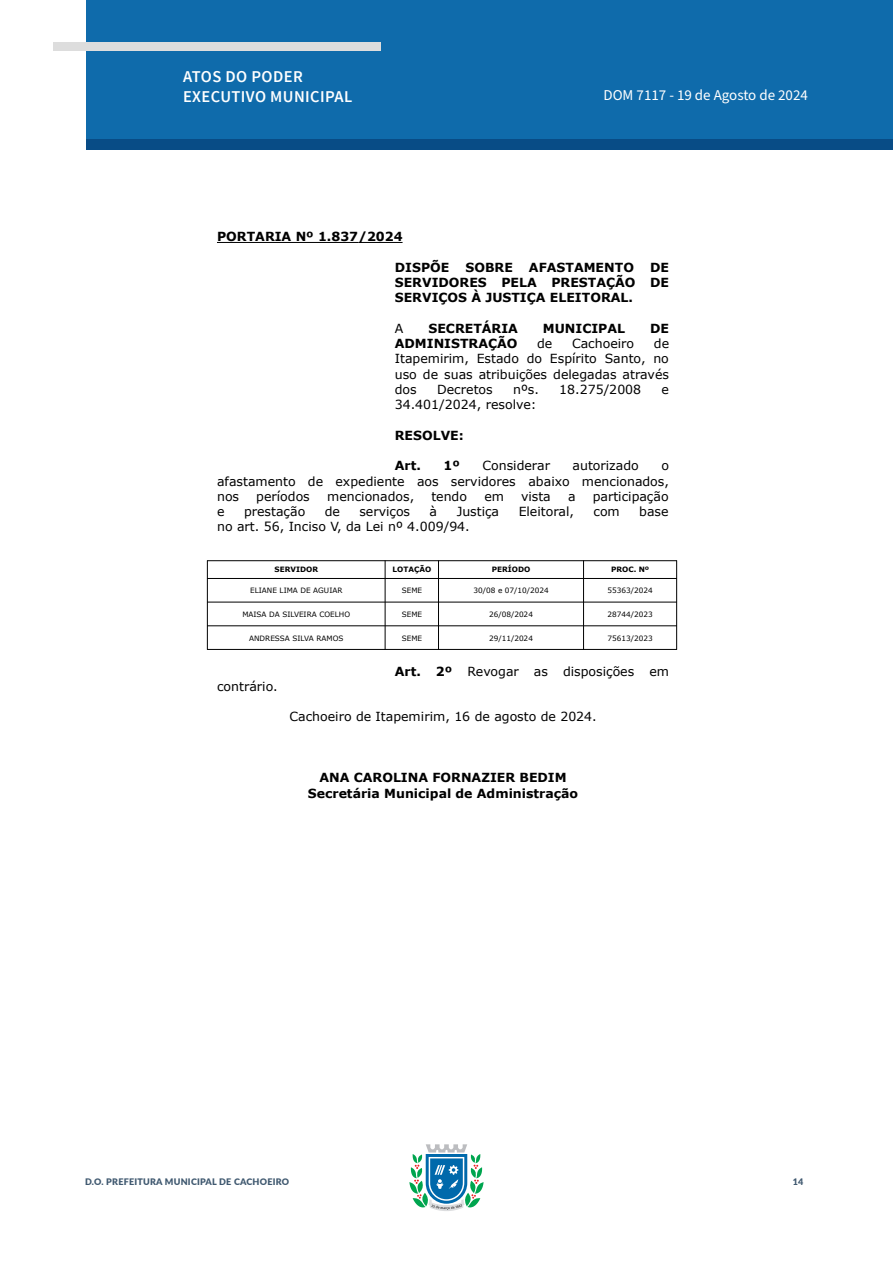
<style>
.page{position:relative;width:893px;height:1263px;background:#fff}
.page>*{position:absolute;margin:0;border:0;box-sizing:border-box;transform-origin:0 0}
.t1{font:600 16.5px/19.8px "Source Sans Pro";letter-spacing:.025em;color:#fff}
.t2{font:15px "Source Sans Pro";color:#fff}
.t3{font:12.6px/15.3px "Verdana";color:#000;text-align:justify}
.t4{font:700 12.6px/15.3px "Verdana";color:#000;text-align:justify}
.t5{font:900 9px "Lato";letter-spacing:.025em;color:#405970}
.t6{font:7.35px "Verdana";color:#000}
.t7{font:700 7.35px "Verdana";color:#000}
.s1{font-weight:700}
</style>
<div class="page">
<svg style="left:409px;top:1144px;width:75px;height:67px"></svg>
<div style="left:86px;top:0;width:807px;height:140px;background:#0f6bab"></div>
<div style="left:87px;top:140px;width:806px;height:10px;background:#084c86"></div>
<div style="left:53px;top:42px;width:328px;height:9px;background:#ddd"></div>
<hr style="left:217px;top:242px;width:141px;height:1px;background:#000">
<hr style="left:358px;top:242px;width:45px;height:1px;background:#000">
<hr style="left:207px;top:560px;width:470px;height:1px;background:#000">
<hr style="left:207px;top:578px;width:470px;height:1px;background:#000">
<hr style="left:207px;top:602px;width:470px;height:1px;background:#000">
<hr style="left:207px;top:625px;width:470px;height:1px;background:#000">
<hr style="left:207px;top:649px;width:470px;height:1px;background:#000">
<hr style="left:207px;top:560px;width:1px;height:90px;background:#000">
<hr style="left:385px;top:560px;width:1px;height:90px;background:#000">
<hr style="left:438px;top:560px;width:1px;height:90px;background:#000">
<hr style="left:583px;top:560px;width:1px;height:90px;background:#000">
<hr style="left:676px;top:560px;width:1px;height:90px;background:#000">
<h1 class="t1" style="left:183px;top:67px;width:171px">ATOS DO PODER<br>EXECUTIVO MUNICIPAL</h1>
<p class="t2" style="left:603px;top:85px;width:206px">DOM 7117 - 19 de Agosto de 2024</p>
<p class="t4" style="left:217px;top:229px;width:187px">PORTARIA Nº 1.837 /2024</p>
<p class="t4" style="left:395px;top:259px;width:56px">DISPÕE</p>
<p class="t4" style="left:465px;top:259px;width:49px">SOBRE</p>
<p class="t4" style="left:529px;top:259px;width:107px">AFASTAMENTO</p>
<p class="t4" style="left:395px;top:259px;width:276px;text-indent:255px">DE SERVIDORES PELA PRESTAÇÃO DE SERVIÇOS À JUSTIÇA ELEITORAL.</p>
<p class="t3" style="left:395px;top:321px;width:10px">A</p>
<p class="t4" style="left:428px;top:320px;width:91px">SECRETÁRIA</p>
<p class="t4" style="left:543px;top:320px;width:84px">MUNICIPAL</p>
<p class="t4" style="left:650px;top:320px;width:20px">DE</p>
<p class="t4" style="left:395px;top:336px;width:124px">ADMINISTRAÇÃO</p>
<p class="t3" style="left:537px;top:337px;width:17px">de</p>
<p class="t3" style="left:572px;top:337px;width:64px">Cachoeiro</p>
<p class="t3" style="left:395px;top:337px;width:276px;text-indent:259px">de Itapemirim, Estado do Espírito Santo, no uso de suas atribuições delegadas através dos</p>
<p class="t3" style="left:437px;top:382px;width:57px">Decretos</p>
<p class="t3" style="left:513px;top:382px;width:27px">nºs.</p>
<p class="t3" style="left:559px;top:382px;width:83px">18.275/2008</p>
<p class="t3" style="left:662px;top:382px;width:9px">e</p>
<p class="t3" style="left:395px;top:398px;width:143px">34.401/2024, resolve:</p>
<p class="t4" style="left:395px;top:427px;width:71px">RESOLVE:</p>
<p class="t4" style="left:395px;top:458px;width:28px">Art.</p>
<p class="t4" style="left:443px;top:458px;width:18px">1º</p>
<p class="t3" style="left:482px;top:459px;width:69px">Considerar</p>
<p class="t3" style="left:573px;top:459px;width:68px">autorizado</p>
<p class="t3" style="left:217px;top:459px;width:454px;text-indent:444px">o afastamento de expediente aos servidores abaixo mencionados, nos</p>
<p class="t3" style="left:256px;top:489px;width:55px">períodos</p>
<p class="t3" style="left:327px;top:489px;width:89px">mencionados,</p>
<p class="t3" style="left:431px;top:489px;width:37px">tendo</p>
<p class="t3" style="left:484px;top:489px;width:21px">em</p>
<p class="t3" style="left:521px;top:489px;width:31px">vista</p>
<p class="t3" style="left:568px;top:489px;width:9px">a</p>
<p class="t3" style="left:593px;top:489px;width:77px">participação</p>
<p class="t3" style="left:217px;top:505px;width:9px">e</p>
<p class="t3" style="left:244px;top:505px;width:63px">prestação</p>
<p class="t3" style="left:325px;top:505px;width:17px">de</p>
<p class="t3" style="left:359px;top:505px;width:52px">serviços</p>
<p class="t3" style="left:430px;top:505px;width:9px">à</p>
<p class="t3" style="left:457px;top:505px;width:44px">Justiça</p>
<p class="t3" style="left:519px;top:505px;width:57px">Eleitoral,</p>
<p class="t3" style="left:593px;top:505px;width:28px">com</p>
<p class="t3" style="left:639px;top:505px;width:31px">base</p>
<p class="t3" style="left:217px;top:520px;width:254px">no art. 56, Inciso V, da Lei nº 4.009/94.</p>
<p class="t7" style="left:275px;top:565px;width:45px">SERVIDOR</p>
<p class="t7" style="left:393px;top:565px;width:40px">LOTAÇÃO</p>
<p class="t7" style="left:492px;top:565px;width:40px">PERÍODO</p>
<p class="t7" style="left:611px;top:565px;width:40px">PROC. Nº</p>
<p class="t6" style="left:250px;top:587px;width:94px">ELIANE LIMA DE AGUIAR</p>
<p class="t6" style="left:402px;top:587px;width:22px">SEME</p>
<p class="t6" style="left:473px;top:587px;width:77px">30/08 e 07/10/2024</p>
<p class="t6" style="left:608px;top:587px;width:47px">55363/2024</p>
<p class="t6" style="left:242px;top:611px;width:109px">MAISA DA SILVEIRA COELHO</p>
<p class="t6" style="left:402px;top:611px;width:22px">SEME</p>
<p class="t6" style="left:489px;top:611px;width:45px">26/08/2024</p>
<p class="t6" style="left:608px;top:611px;width:47px">28744/2023</p>
<p class="t6" style="left:249px;top:634px;width:96px">ANDRESSA SILVA RAMOS</p>
<p class="t6" style="left:402px;top:634px;width:22px">SEME</p>
<p class="t6" style="left:489px;top:634px;width:45px">29/11/2024</p>
<p class="t6" style="left:608px;top:634px;width:47px">75613/2023</p>
<p class="t3" style="left:395px;top:664px;width:276px"><span class="s1">Art. 2º</span> Revogar as disposições em</p>
<p class="t3" style="left:217px;top:679px;width:62px">contrário.</p>
<p class="t3" style="left:289px;top:710px;width:309px">Cachoeiro de Itapemirim, 16 de agosto de 2024.</p>
<p class="t4" style="left:308px;top:770px;width:272px;text-align:center">ANA CAROLINA FORNAZIER BEDIM<br>Secretária Municipal de Administração</p>
<p class="t5" style="left:85px;top:1175px;width:206px">D.O. PREFEITURA MUNICIPAL DE CACHOEIRO</p>
<p class="t5" style="left:793px;top:1175px;width:12px">14</p>
</div>
